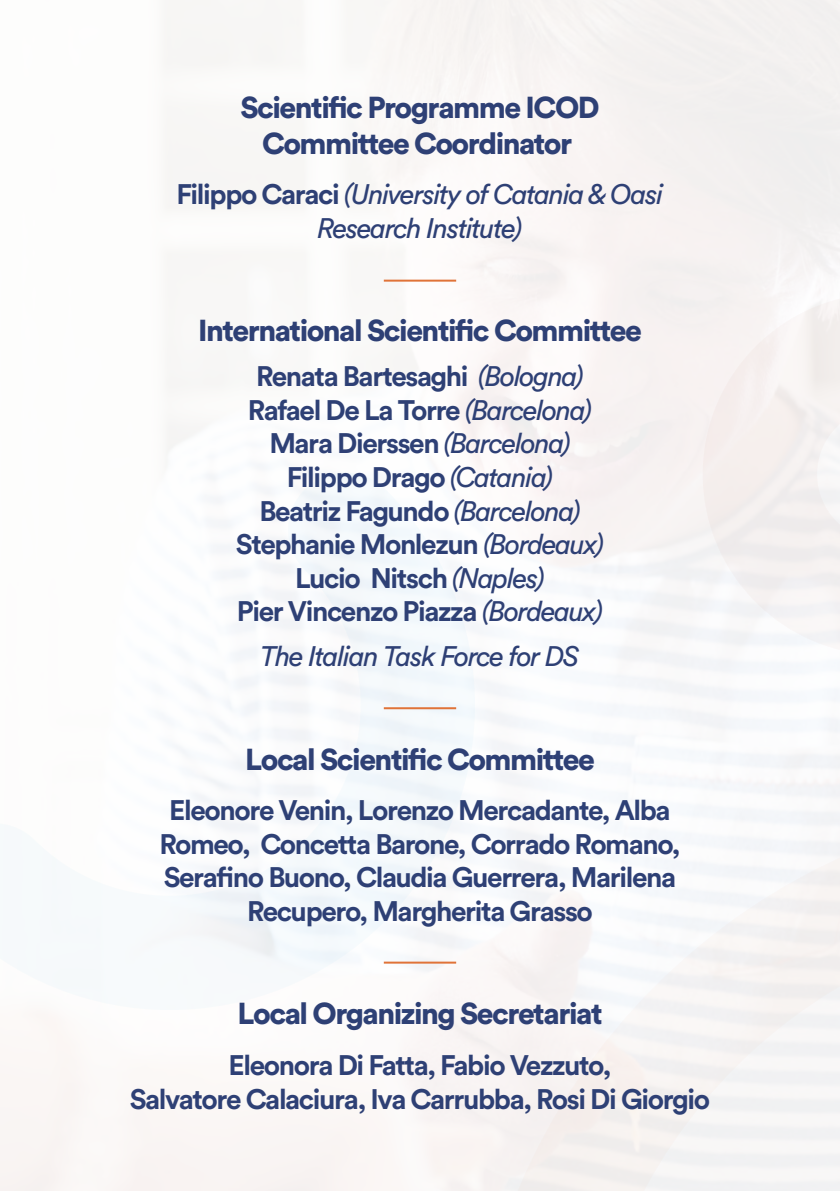
<style>
.page{position:relative;width:840px;height:1191px;background:#fff}
.page>*{position:absolute;margin:0;border:0;box-sizing:border-box;transform-origin:0 0}
.t1{font:900 30px/36px "Circular Std";letter-spacing:-.05em;color:#2e4075;text-align:center}
.t2{font:700 28px/33.6px "Circular Std";letter-spacing:-.05em;color:#2e4075;text-align:center}
.t3{font:italic 28px/33.6px "Circular Std";letter-spacing:-.05em;color:#2e4075;text-align:center}
.s1{font-weight:700;font-style:normal}
.s2{font-weight:400;font-style:italic}
</style>
<div class="page">
<svg style="left:702px;top:293px;width:137px;height:362px"></svg>
<svg style="left:0;top:368px;width:442px;height:771px"></svg>
<div style="left:411px;top:743px;width:428px;height:448px;background:#f7f6f6"></div>
<hr style="left:383px;top:280px;width:73px;height:2px;background:#e07338">
<hr style="left:383px;top:707px;width:73px;height:2px;background:#e07338">
<hr style="left:383px;top:961px;width:73px;height:2px;background:#e07338">
<p class="t1" style="left:240px;top:88px;width:360px">Scientific Programme ICOD<br>Committee Coordinator</p>
<p class="t3" style="left:176px;top:177px;width:488px"><span class="s1">Filippo Caraci</span> (University of Catania &amp; Oasi<br>Research Institute)</p>
<p class="t1" style="left:198px;top:312px;width:445px">International Scientific Committee</p>
<p class="t2" style="left:235px;top:359px;width:370px">Renata Bartesaghi <span class="s2">(Bologna)<br></span>Rafael De La Torre <span class="s2">(Barcelona)<br></span>Mara Dierssen <span class="s2">(Barcelona)<br></span>Filippo Drago <span class="s2">(Catania)<br></span>Beatriz Fagundo <span class="s2">(Barcelona)<br></span>Stephanie Monlezun <span class="s2">(Bordeaux)<br></span>Lucio Nitsch <span class="s2">(Naples)<br></span>Pier Vincenzo Piazza <span class="s2">(Bordeaux)</span></p>
<p class="t3" style="left:260px;top:639px;width:320px">The Italian Task Force for DS</p>
<p class="t1" style="left:245px;top:740px;width:351px">Local Scientific Committee</p>
<p class="t2" style="left:159px;top:793px;width:522px">Eleonore Venin, Lorenzo Mercadante, Alba Romeo, Concetta Barone, Corrado Romano, Serafino Buono, Claudia Guerrera, Marilena Recupero, Margherita Grasso</p>
<p class="t1" style="left:237px;top:995px;width:366px">Local Organizing Secretariat</p>
<p class="t2" style="left:130px;top:1047px;width:581px">Eleonora Di Fatta, Fabio Vezzuto,<br>Salvatore Calaciura, Iva Carrubba, Rosi Di Giorgio</p>
</div>
